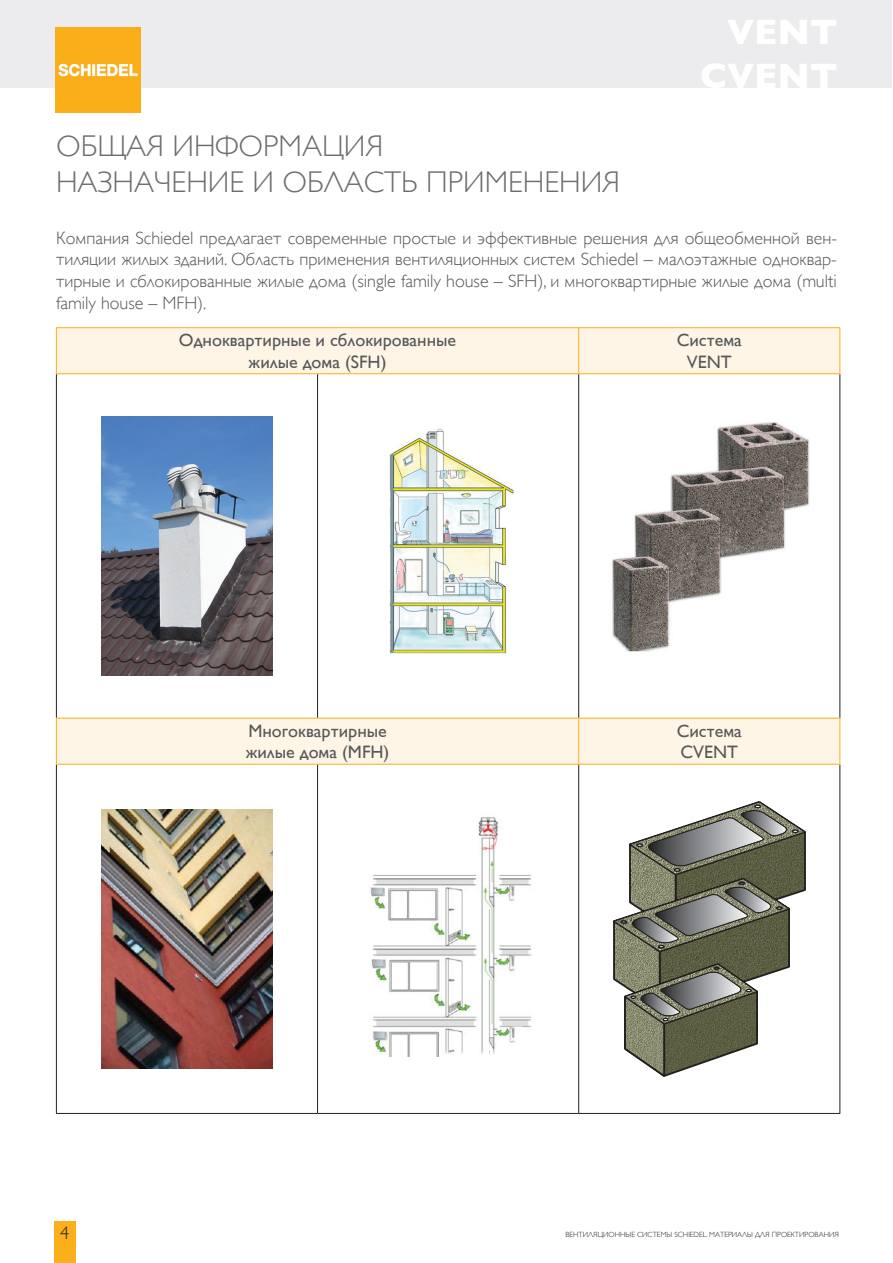
<style>
.page{position:relative;width:893px;height:1263px;background:#fff}
.page>*{position:absolute;margin:0;border:0;box-sizing:border-box;transform-origin:0 0}
.t1{font:300 30px/36px "Gill Sans";color:#6c6d70}
.t2{font:300 18px/21.6px "Gill Sans";color:#57585a;text-align:justify}
.t3{font:18px/21.6px "Gill Sans";color:#57585a;text-align:center}
.t4{font:300 18px "Gill Sans";color:#231f20}
.t5{font:300 7.5px "Gill Sans";color:#231f20}
</style>
<div class="page">
<div style="left:0;top:0;width:892px;height:88px;background:#ececee"></div>
<div style="left:54px;top:1221px;width:21px;height:42px;background:#fbaf1b"></div>
<img style="left:55px;top:28px;width:85px;height:85px">
<svg style="left:57px;top:328px;width:782px;height:436px"></svg>
<hr style="left:317px;top:374px;width:1px;height:344px;background:#231f20">
<hr style="left:839px;top:374px;width:1px;height:344px;background:#231f20">
<hr style="left:56px;top:765px;width:1px;height:348px;background:#231f20">
<hr style="left:839px;top:765px;width:1px;height:348px;background:#231f20">
<hr style="left:56px;top:1113px;width:262px;height:1px;background:#231f20">
<hr style="left:579px;top:1113px;width:261px;height:1px;background:#231f20">
<hr style="left:56px;top:374px;width:1px;height:344px;background:#231f20">
<hr style="left:578px;top:374px;width:1px;height:344px;background:#231f20">
<hr style="left:317px;top:765px;width:1px;height:348px;background:#231f20">
<hr style="left:578px;top:765px;width:1px;height:348px;background:#231f20">
<hr style="left:318px;top:1113px;width:261px;height:1px;background:#231f20">
<hr style="left:56px;top:328px;width:1px;height:45px;background:#fbaf1b">
<hr style="left:56px;top:327px;width:262px;height:1px;background:#fbaf1b">
<hr style="left:318px;top:327px;width:261px;height:1px;background:#fbaf1b">
<hr style="left:578px;top:328px;width:1px;height:45px;background:#fbaf1b">
<hr style="left:579px;top:327px;width:261px;height:1px;background:#fbaf1b">
<hr style="left:839px;top:328px;width:1px;height:45px;background:#fbaf1b">
<hr style="left:56px;top:373px;width:262px;height:1px;background:#fbaf1b">
<hr style="left:318px;top:373px;width:261px;height:1px;background:#fbaf1b">
<hr style="left:579px;top:373px;width:261px;height:1px;background:#fbaf1b">
<hr style="left:56px;top:718px;width:262px;height:1px;background:#fbaf1b">
<hr style="left:56px;top:718px;width:1px;height:46px;background:#fbaf1b">
<hr style="left:318px;top:718px;width:261px;height:1px;background:#fbaf1b">
<hr style="left:579px;top:718px;width:261px;height:1px;background:#fbaf1b">
<hr style="left:578px;top:718px;width:1px;height:46px;background:#fbaf1b">
<hr style="left:839px;top:718px;width:1px;height:46px;background:#fbaf1b">
<hr style="left:56px;top:764px;width:262px;height:1px;background:#fbaf1b">
<hr style="left:318px;top:764px;width:261px;height:1px;background:#fbaf1b">
<hr style="left:579px;top:764px;width:261px;height:1px;background:#fbaf1b">
<img style="left:102px;top:416px;width:170px;height:260px">
<img style="left:363px;top:401px;width:151px;height:259px">
<img style="left:601px;top:414px;width:216px;height:242px">
<img style="left:102px;top:809px;width:170px;height:260px">
<img style="left:370px;top:817px;width:161px;height:239px">
<svg style="left:613px;top:801px;width:193px;height:276px"></svg>
<h1 class="t1" style="left:56px;top:128px;width:566px">ОБЩАЯ ИНФОРМАЦИЯ<br>НАЗНАЧЕНИЕ И ОБЛАСТЬ ПРИМЕНЕНИЯ</h1>
<p class="t2" style="left:56px;top:227px;width:782px">Компания Schiedel предлагает современные простые и эффективные решения для общеобменной вен&shy;тиляции жилых зданий. Область применения вентиляционных систем Schiedel – малоэтажные одноквар&shy;тирные и cблокированные жилые дома (single family house – SFH), и многоквартирные жилые дома (multi family house – MFH).</p>
<p class="t3" style="left:179px;top:329px;width:279px">Одноквартирные и сблокированные жилые дома (SFH)</p>
<p class="t3" style="left:677px;top:329px;width:67px">Система<br>VENT</p>
<p class="t3" style="left:246px;top:719px;width:145px;text-align:left">Многоквартирные жилые дома (MFH)</p>
<p class="t3" style="left:677px;top:719px;width:67px;text-align:left">Система<br>CVENT</p>
<p class="t4" style="left:60px;top:1222px;width:10px">4</p>
<p class="t5" style="left:565px;top:1230px;width:275px">ВЕНТИЛЯЦИОННЫЕ СИСТЕМЫ SCHIEDEL. МАТЕРИАЛЫ ДЛЯ ПРОЕКТИРОВАНИЯ</p>
</div>
